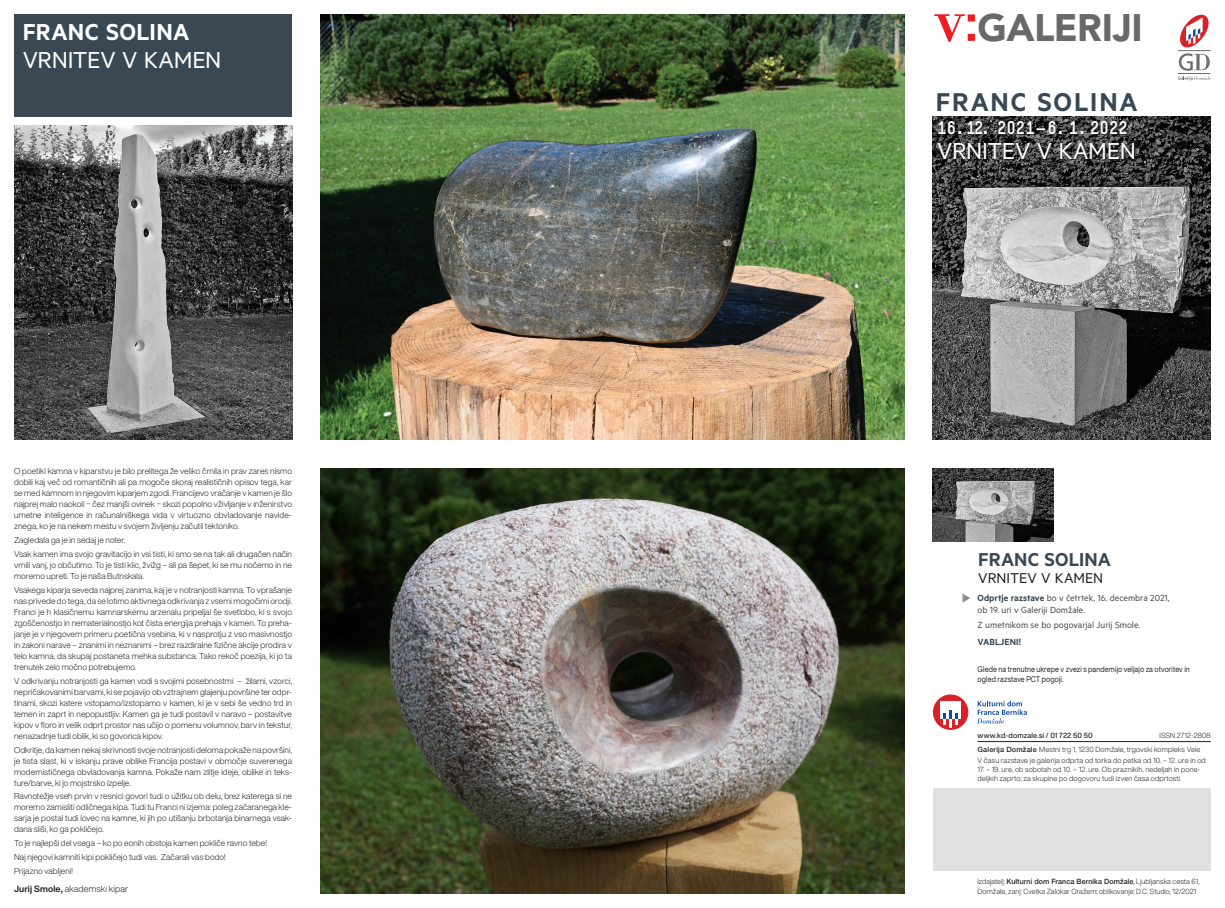
<style>
.page{position:relative;width:1225px;height:908px;background:#fff}
.page>*{position:absolute;margin:0;border:0;box-sizing:border-box;transform-origin:0 0}
.t1{font:900 38px "Avenir LT Std";letter-spacing:-.01em;color:#69696c}
.t2{font:600 29px "Metric";letter-spacing:.06em;color:#394853}
.t3{font:26px "Metric";letter-spacing:-.015em;color:#fff}
.t4{font:600 26px "Metric";letter-spacing:.015em;color:#fff}
.t5{font:600 21px "Metric";letter-spacing:.005em;color:#394853}
.t6{font:700 18px "HPE Simple";letter-spacing:-.005em;color:#fff}
.t7{font:16px "Metric";color:#231f20}
.t8{font:10px/12px "Metric";color:#4b4c4d}
.t9{font:600 10px "Metric";letter-spacing:.01em;color:#394853}
.t10{font:300 9px "Helvetica Now Display";letter-spacing:.015em;color:#231f20}
.t11{font:300 8.4px/11px "Helvetica Now Display";letter-spacing:.005em;color:#231f20;text-align:justify}
.t12{font:8px/9.6px "Helvetica Now Display";letter-spacing:.015em;color:#231f20;scale:.9 1}
.t13{font:300 7.3px/8.8px "Helvetica Now Display";letter-spacing:.015em;color:#231f20}
.t14{font:500 7.3px "Helvetica Now Display";letter-spacing:.02em;color:#231f20}
.s1{font-weight:700}
.s2{font-weight:600;color:#394853}
.s3{font-family:"Helvetica Neue CE";font-weight:500}
</style>
<div class="page">
<img style="left:933px;top:116px;width:277px;height:323px">
<svg style="left:934px;top:14px;width:41px;height:28px"></svg>
<svg style="left:1178px;top:15px;width:32px;height:66px"></svg>
<div style="left:14px;top:14px;width:278px;height:102px;background:#394853"></div>
<svg style="left:938px;top:121px;width:190px;height:15px;background:#353534"></svg>
<svg style="left:937px;top:142px;width:199px;height:19px;background:#363535"></svg>
<div style="left:933px;top:694px;width:35px;height:35px;background:#da2128;border-radius:50%"></div>
<div style="left:940px;top:700px;width:21px;height:18px;background:#fff"></div>
<svg style="left:943px;top:710px;width:15px;height:17px"></svg>
<svg style="left:977px;top:700px;width:50px;height:23px"></svg>
<hr style="left:977px;top:741px;width:233px;height:1px;background:#231f20">
<img style="left:933px;top:468px;width:120px;height:73px">
<div style="left:933px;top:788px;width:277px;height:82px;background:#e0e0e1"></div>
<img style="left:14px;top:125px;width:278px;height:314px">
<img style="left:320px;top:468px;width:584px;height:425px">
<img style="left:320px;top:14px;width:584px;height:425px">
<p class="t4" style="left:23px;top:16px;width:168px">FRANC SOLINA</p>
<p class="t3" style="left:23px;top:44px;width:200px">VRNITEV V KAMEN</p>
<p class="t11" style="left:14px;top:465px;width:279px">O poetiki kamna v kiparstvu je bilo prelitega že veliko črnila in prav zares nismo dobili kaj več od romantičnih ali pa mogoče skoraj realističnih opisov tega, kar se med kamnom in njegovim kiparjem zgodi. Francijevo vračanje v kamen je šlo najprej malo naokoli – čez manjši ovinek – skozi popolno vživljanje v inženirstvo umetne inteligence in računalniškega vida v virtuozno obvladovanje navide&shy;znega, ko je na nekem mestu v svojem življenju začutil tektoniko.</p>
<p class="t11" style="left:14px;top:534px;width:112px">Zagledala ga je in sedaj je noter.</p>
<p class="t11" style="left:14px;top:548px;width:279px">Vsak kamen ima svojo gravitacijo in vsi tisti, ki smo se na tak ali drugačen način vrnili vanj, jo občutimo. To je tisti klic, žvižg – ali pa šepet, ki se mu nočemo in ne moremo upreti. To je naša Butnskala.</p>
<p class="t11" style="left:14px;top:584px;width:279px">Vsakega kiparja seveda najprej zanima, kaj je v notranjosti kamna. To vprašanje nas privede do tega, da se lotimo aktivnega odkrivanja z vsemi mogočimi orodji.<br>Franci je h klasičnemu kamnarskemu arzenalu pripeljal še svetlobo, ki s svojo zgoščenostjo in nematerialnostjo kot čista energija prehaja v kamen. To preha&shy;janje je v njegovem primeru poetična vsebina, ki v nasprotju z vso masivnostjo in zakoni narave – znanimi in neznanimi – brez razdiralne fizične akcije prodira v telo kamna, da skupaj postaneta mehka substanca. Tako rekoč poezija, ki jo ta trenutek zelo močno potrebujemo.</p>
<p class="t11" style="left:14px;top:674px;width:279px">V odkrivanju notranjosti ga kamen vodi s svojimi posebnostmi – žilami, vzorci, nepričakovanimi barvami, ki se pojavijo ob vztrajnem glajenju površine ter odpr&shy;tinami, skozi katere vstopamo/izstopamo v kamen, ki je v sebi še vedno trd in temen in zaprt in nepopustljiv. Kamen ga je tudi postavil v naravo – postavitve kipov v floro in velik odprt prostor nas učijo o pomenu volumnov, barv in tekstur, nenazadnje tudi oblik, ki so govorica kipov.</p>
<p class="t11" style="left:14px;top:743px;width:279px">Odkritje, da kamen nekaj skrivnosti svoje notranjosti deloma pokaže na površini, je tista slast, ki v iskanju prave oblike Francija postavi v območje suverenega modernističnega obvladovanja kamna. Pokaže nam zlitje ideje, oblike in teks&shy;ture/barve, ki jo mojstrsko izpelje.</p>
<p class="t11" style="left:14px;top:790px;width:279px">Ravnotežje vseh prvin v resnici govori tudi o užitku ob delu, brez katerega si ne moremo zamisliti odličnega kipa. Tudi tu Franci ni izjema: poleg začaranega kle&shy;sarja je postal tudi lovec na kamne, ki jih po utišanju brbotanja binarnega vsak&shy;dana sliši, ko ga pokličejo.</p>
<p class="t11" style="left:14px;top:837px;width:254px">To je najlepši del vsega – ko po eonih obstoja kamen pokliče ravno tebe!</p>
<p class="t11" style="left:14px;top:851px;width:213px">Naj njegovi kamniti kipi pokličejo tudi vas. Začarali vas bodo!</p>
<p class="t11" style="left:14px;top:865px;width:60px">Prijazno vabljeni!</p>
<p class="t10" style="left:14px;top:882px;width:116px"><span class="s1">Jurij Smole,</span> akademski kipar</p>
<p class="t1" style="left:977px;top:5px;width:167px">GALERIJI</p>
<p class="t2" style="left:935px;top:84px;width:203px">FRANC SOLINA</p>
<p class="t3" style="left:937px;top:135px;width:200px">VRNITEV V KAMEN</p>
<p class="t6" style="left:937px;top:118px;width:192px">16.12. 2021–6. 1. 2022</p>
<p class="t5" style="left:978px;top:547px;width:134px">FRANC SOLINA</p>
<p class="t7" style="left:978px;top:568px;width:126px">VRNITEV V KAMEN</p>
<p class="t8" style="left:977px;top:591px;width:194px"><span class="s2">Odprtje razstave</span> bo v četrtek, 16. decembra 2021, ob 19. uri v Galeriji Domžale.</p>
<p class="t8" style="left:977px;top:617px;width:164px">Z umetnikom se bo pogovarjal Jurij Smole.</p>
<p class="t9" style="left:977px;top:636px;width:45px">VABLJENI!</p>
<p class="t12" style="left:977px;top:664px;width:237px">Glede na trenutne ukrepe v zvezi s pandemijo veljajo za otvoritev in ogled razstave PCT pogoji.</p>
<p class="t14" style="left:977px;top:729px;width:117px">www.kd-domzale.si / 01 722 50 50</p>
<p class="t13" style="left:1159px;top:730px;width:53px">ISSN 2712-2808</p>
<p class="t13" style="left:977px;top:744px;width:224px"><span class="s3">Galerija Domžale</span> Mestni trg 1, 1230 Domžale, trgovski kompleks Vele</p>
<p class="t13" style="left:977px;top:756px;width:230px">V času razstave je galerija odprta od torka do petka od 10. – 12. ure in od</p>
<p class="t13" style="left:977px;top:764px;width:224px">17. – 19. ure, ob sobotah od 10. – 12. ure. Ob praznikih, nedeljah in pone&shy;deljkih zaprto; za skupine po dogovoru tudi izven časa odprtosti.</p>
<p class="t13" style="left:977px;top:876px;width:224px;line-height:9.5px">Izdajatelj: <span class="s3">Kulturni dom Franca Bernika Domžale</span>, Ljubljanska cesta 61,<br>Domžale, zanj: Cvetka Zalokar Oražem; oblikovanje: D.C. Studio, 12/2021</p>
</div>
